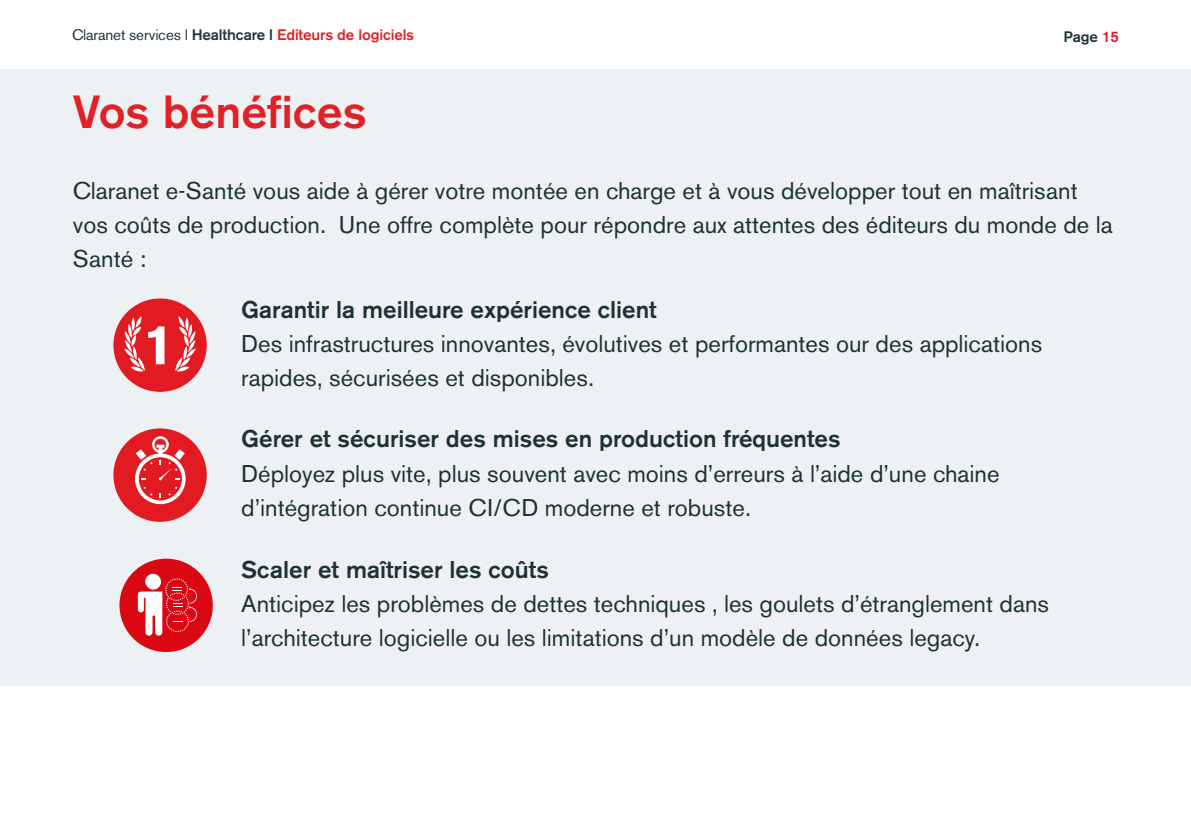
<style>
.page{position:relative;width:1191px;height:840px;background:#fff}
.page>*{position:absolute;margin:0;border:0;box-sizing:border-box;transform-origin:0 0}
.t1{font:500 46px "Akzidenz Grotesk BQ";color:#e02227}
.t2{font:24px/34px "Akzidenz Grotesk BQ";color:#1c3138}
.t3{font:500 24px "Akzidenz Grotesk BQ";color:#1c3138}
.t4{font:500 15px "Akzidenz Grotesk BQ";letter-spacing:-.01em;color:#e02229}
.t5{font:500 15px "Akzidenz Grotesk BQ";letter-spacing:-.01em;color:#1c3138}
.s1{font-weight:400;color:#21353f}
.s2{color:#21353f}
.s3{color:#e21a21}
</style>
<div class="page">
<div style="left:0;top:69px;width:1191px;height:616px;background:#eef1f3"></div>
<div style="left:119px;top:558px;width:94px;height:93px;background:#d90812;border-radius:50%"></div>
<svg style="left:138px;top:569px;width:61px;height:67px"></svg>
<div style="left:113px;top:428px;width:94px;height:93px;background:#e21a21;border-radius:50%"></div>
<svg style="left:135px;top:436px;width:51px;height:68px"></svg>
<div style="left:113px;top:298px;width:94px;height:93px;background:#e21a21;border-radius:50%"></div>
<svg style="left:175px;top:316px;width:21px;height:56px"></svg>
<svg style="left:124px;top:316px;width:40px;height:56px"></svg>
<p class="t4" style="left:72px;top:26px;width:344px"><span class="s1">Claranet services l</span> <span class="s2">Healthcare l</span> Editeurs de logiciels</p>
<p class="t5" style="left:1063px;top:28px;width:57px">Page <span class="s3">15</span></p>
<p class="t1" style="left:73px;top:84px;width:295px">Vos bénéfices</p>
<p class="t2" style="left:73px;top:173px;width:1041px">Claranet e-Santé vous aide à gérer votre montée en charge et à vous développer tout en maîtrisant vos coûts de production. Une offre complète pour répondre aux attentes des éditeurs du monde de la<br>Santé :</p>
<p class="t3" style="left:241px;top:294px;width:417px">Garantir la meilleure expérience client</p>
<p class="t2" style="left:241px;top:326px;width:802px">Des infrastructures innovantes, évolutives et performantes our des applications rapides, sécurisées et disponibles.</p>
<p class="t3" style="left:241px;top:424px;width:601px">Gérer et sécuriser des mises en production fréquentes</p>
<p class="t2" style="left:241px;top:456px;width:759px">Déployez plus vite, plus souvent avec moins d’erreurs à l’aide d’une chaine d’intégration continue CI/CD moderne et robuste.</p>
<p class="t3" style="left:241px;top:554px;width:309px">Scaler et maîtriser les coûts</p>
<p class="t2" style="left:241px;top:586px;width:809px">Anticipez les problèmes de dettes techniques , les goulets d’étranglement dans l’architecture logicielle ou les limitations d’un modèle de données legacy.</p>
</div>
